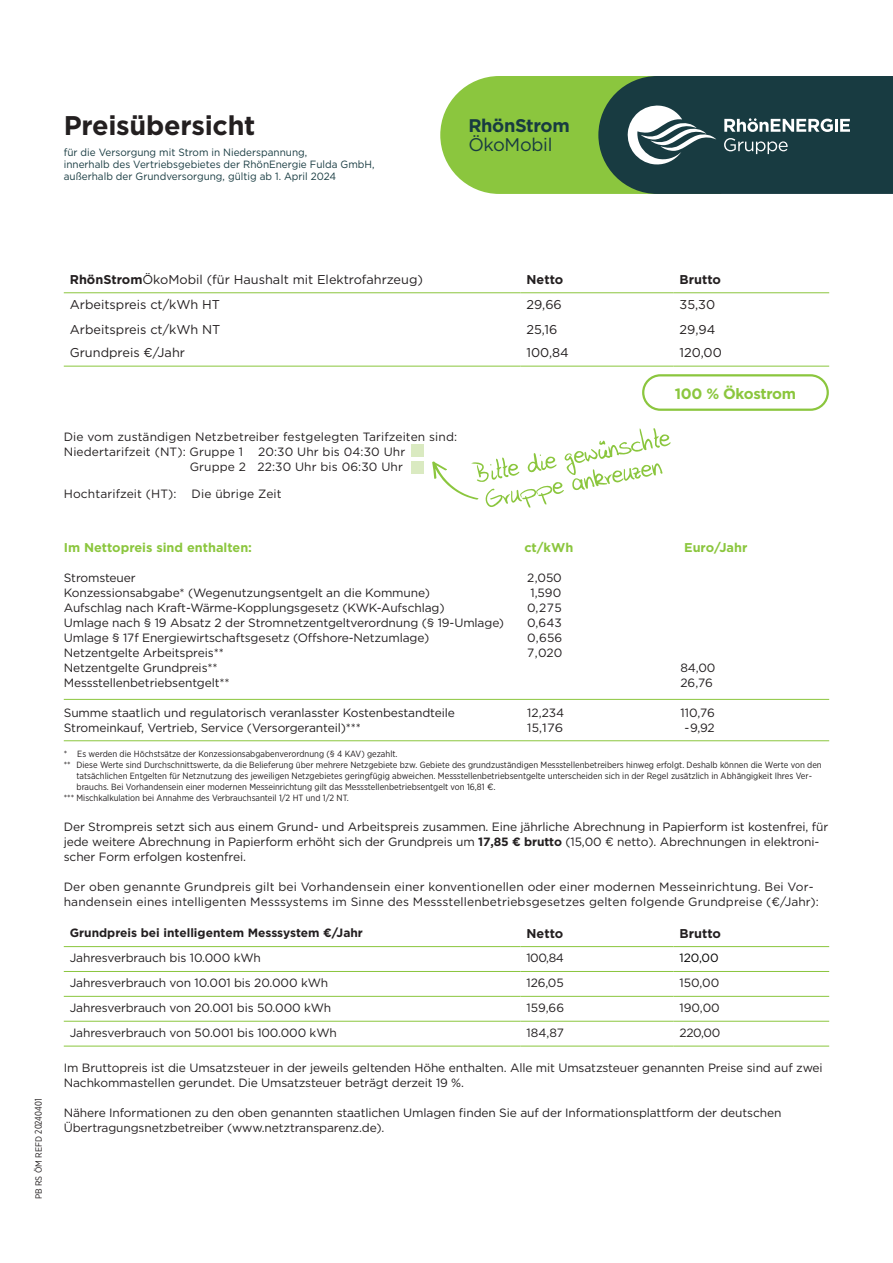
<style>
.page{position:relative;width:893px;height:1263px;background:#fff}
.page>*{position:absolute;margin:0;border:0;box-sizing:border-box;transform-origin:0 0}
.t1{font:700 27px "Gotham";letter-spacing:-.01em;color:#231f20}
.t2{font:700 18.3px "Gotham";letter-spacing:-.02em;color:#183b41}
.t3{font:18.3px "Gotham";letter-spacing:-.015em;color:#183b41}
.t4{font:700 15px "Gotham";letter-spacing:-.02em;color:#8bc63e}
.t5{font:12.75px "Gotham";color:#231f20}
.t6{font:700 12.75px "Gotham";color:#8bc63e}
.t7{font:700 12.75px "Gotham";color:#231f20}
.t8{font:12px/15px "Gotham";letter-spacing:-.01em;color:#231f20}
.t9{font:12px/15px "Gotham";letter-spacing:.01em;color:#231f20}
.t10{font:700 12px "Gotham";color:#231f20}
.t11{font:12px "Gotham";color:#000}
.t12{font:10.5px/12px "Gotham";color:#183b41;scale:.95 1}
.t13{font:9px "Gotham Narrow";color:#231f20}
.s1{font-family:"Gotham X Narrow";font-size:9.75px}
.s2{font-weight:700}
.s3{font-family:"Gotham"}
</style>
<div class="page">
<svg style="left:440px;top:76px;width:453px;height:118px"></svg>
<hr style="left:64px;top:740px;width:765px;height:1px;background:#8bc63e">
<hr style="left:64px;top:292px;width:456px;height:1px;background:#8bc63e">
<hr style="left:520px;top:292px;width:154px;height:1px;background:#8bc63e">
<hr style="left:674px;top:292px;width:155px;height:1px;background:#8bc63e">
<hr style="left:64px;top:366px;width:456px;height:1px;background:#8bc63e">
<hr style="left:520px;top:366px;width:154px;height:1px;background:#8bc63e">
<hr style="left:674px;top:366px;width:155px;height:1px;background:#8bc63e">
<svg style="left:432px;top:428px;width:239px;height:80px"></svg>
<div style="left:411px;top:444px;width:13px;height:13px;background:#daeac1"></div>
<div style="left:411px;top:461px;width:13px;height:13px;background:#daeac1"></div>
<hr style="left:64px;top:699px;width:765px;height:1px;background:#8bc63e">
<div style="left:642px;top:374px;width:187px;height:37px;border:2px solid #8bc63e;border-radius:17px"></div>
<hr style="left:64px;top:971px;width:456px;height:1px;background:#8bc63e">
<hr style="left:520px;top:971px;width:154px;height:1px;background:#8bc63e">
<hr style="left:674px;top:971px;width:155px;height:1px;background:#8bc63e">
<hr style="left:64px;top:996px;width:456px;height:1px;background:#8bc63e">
<hr style="left:520px;top:996px;width:154px;height:1px;background:#8bc63e">
<hr style="left:674px;top:996px;width:155px;height:1px;background:#8bc63e">
<hr style="left:64px;top:1021px;width:456px;height:1px;background:#8bc63e">
<hr style="left:520px;top:1021px;width:154px;height:1px;background:#8bc63e">
<hr style="left:674px;top:1021px;width:155px;height:1px;background:#8bc63e">
<hr style="left:64px;top:1046px;width:456px;height:1px;background:#8bc63e">
<hr style="left:520px;top:1046px;width:154px;height:1px;background:#8bc63e">
<hr style="left:674px;top:1046px;width:155px;height:1px;background:#8bc63e">
<hr style="left:64px;top:946px;width:456px;height:1px;background:#8bc63e">
<hr style="left:520px;top:946px;width:154px;height:1px;background:#8bc63e">
<hr style="left:674px;top:946px;width:155px;height:1px;background:#8bc63e">
<h1 class="t1" style="left:64px;top:108px;width:193px">Preisübersicht</h1>
<p class="t12" style="left:64px;top:146px;width:329px">für die Versorgung mit Strom in Niederspannung,<br>innerhalb des Vertriebsgebietes der RhönEnergie Fulda GmbH, außerhalb der Grundversorgung, gültig ab 1. April 2024</p>
<h2 class="t2" style="left:468px;top:113px;width:103px">RhönStrom</h2>
<h2 class="t3" style="left:468px;top:133px;width:86px">ÖkoMobil</h2>
<p class="t13" style="left:33px;top:1199px;width:102px;rotate:-90deg">PB RS ÖM REFD <span class="s1">20240401</span></p>
<p class="t5" style="left:70px;top:271px;width:355px"><span class="s2">RhönStrom</span>ÖkoMobil (für Haushalt mit Elektrofahrzeug)</p>
<p class="t7" style="left:526px;top:271px;width:38px">Netto</p>
<p class="t7" style="left:680px;top:271px;width:43px">Brutto</p>
<p class="t5" style="left:70px;top:296px;width:152px">Arbeitspreis ct/kWh HT</p>
<p class="t5" style="left:526px;top:296px;width:37px">29,66</p>
<p class="t5" style="left:680px;top:296px;width:37px">35,30</p>
<p class="t5" style="left:70px;top:321px;width:152px">Arbeitspreis ct/kWh NT</p>
<p class="t5" style="left:526px;top:321px;width:32px">25,16</p>
<p class="t5" style="left:680px;top:321px;width:37px">29,94</p>
<p class="t5" style="left:70px;top:345px;width:117px">Grundpreis €/Jahr</p>
<p class="t5" style="left:526px;top:345px;width:44px">100,84</p>
<p class="t5" style="left:680px;top:345px;width:44px">120,00</p>
<p class="t9" style="left:64px;top:429px;width:395px">Die vom zuständigen Netzbetreiber festgelegten Tarifzeiten sind:<br>Niedertarifzeit (NT): Gruppe 1</p>
<p class="t9" style="left:190px;top:444px;width:217px;text-align:right">20:30 Uhr bis 04:30 Uhr<br>Gruppe 2 22:30 Uhr bis 06:30 Uhr</p>
<p class="t9" style="left:64px;top:486px;width:114px">Hochtarifzeit (HT):</p>
<p class="t9" style="left:192px;top:486px;width:92px">Die übrige Zeit</p>
<p class="t4" style="left:675px;top:384px;width:123px">100 % Ökostrom</p>
<p class="t6" style="left:64px;top:539px;width:190px">Im Nettopreis sind enthalten:</p>
<p class="t6" style="left:524px;top:539px;width:50px">ct/kWh</p>
<p class="t6" style="left:684px;top:539px;width:65px">Euro/Jahr</p>
<p class="t8" style="left:64px;top:570px;width:73px">Stromsteuer</p>
<p class="t8" style="left:527px;top:570px;width:36px">2,050</p>
<p class="t8" style="left:64px;top:585px;width:368px">Konzessionsabgabe* (Wegenutzungsentgelt an die Kommune)</p>
<p class="t8" style="left:530px;top:585px;width:32px">1,590</p>
<p class="t8" style="left:64px;top:600px;width:382px">Aufschlag nach Kraft-Wärme-Kopplungsgesetz (KWK-Aufschlag)</p>
<p class="t8" style="left:527px;top:600px;width:36px">0,275</p>
<p class="t8" style="left:64px;top:615px;width:442px">Umlage nach § 19 Absatz 2 der Stromnetzentgeltverordnung (§ 19-Umlage)</p>
<p class="t8" style="left:527px;top:615px;width:36px">0,643</p>
<p class="t8" style="left:64px;top:630px;width:367px">Umlage § 17f Energiewirtschaftsgesetz (Offshore-Netzumlage)</p>
<p class="t8" style="left:527px;top:630px;width:37px">0,656</p>
<p class="t8" style="left:64px;top:645px;width:162px">Netzentgelte Arbeitspreis**</p>
<p class="t8" style="left:527px;top:645px;width:37px">7,020</p>
<p class="t8" style="left:64px;top:660px;width:155px">Netzentgelte Grundpreis**</p>
<p class="t8" style="left:680px;top:660px;width:36px">84,00</p>
<p class="t8" style="left:64px;top:675px;width:167px">Messstellenbetriebsentgelt**</p>
<p class="t8" style="left:680px;top:675px;width:34px">26,76</p>
<p class="t8" style="left:64px;top:705px;width:393px">Summe staatlich und regulatorisch veranlasster Kostenbestandteile</p>
<p class="t8" style="left:527px;top:705px;width:39px">12,234</p>
<p class="t8" style="left:680px;top:705px;width:36px">110,76</p>
<p class="t8" style="left:64px;top:720px;width:299px">Stromeinkauf, Vertrieb, Service (Versorgeranteil)***</p>
<p class="t8" style="left:527px;top:720px;width:37px">15,176</p>
<p class="t8" style="left:685px;top:720px;width:32px">-9,92</p>
<p class="t13" style="left:64px;top:749px;width:335px">* Es werden die Höchstsätze der Konzessionsabgabenverordnung (§ 4 KAV) gezahlt.</p>
<p class="t13" style="left:64px;top:759px;width:759px">** Diese Werte sind Durchschnittswerte, da die Belieferung über mehrere Netzgebiete bzw. Gebiete des grundzuständigen Messstellenbetreibers hinweg erfolgt. Deshalb können die Werte von den</p>
<p class="t13" style="left:77px;top:770px;width:737px">tatsächlichen Entgelten für Netznutzung des jeweiligen Netzgebietes geringfügig abweichen. Messstellenbetriebsentgelte unterscheiden sich in der Regel zusätzlich in Abhängigkeit Ihres Ver-</p>
<p class="t13" style="left:77px;top:781px;width:421px">brauchs. Bei Vorhandensein einer modernen Messeinrichtung gilt das Messstellenbetriebsentgelt von 16,81 <span class="s3">€.</span></p>
<p class="t13" style="left:64px;top:792px;width:287px">*** Mischkalkulation bei Annahme des Verbrauchsanteil 1/2 HT und 1/2 NT.</p>
<p class="t8" style="left:64px;top:819px;width:766px">Der Strompreis setzt sich aus einem Grund- und Arbeitspreis zusammen. Eine jährliche Abrechnung in Papierform ist kostenfrei, für jede weitere Abrechnung in Papierform erhöht sich der Grundpreis um <span class="s2">17,85 € brutto</span> (15,00 € netto). Abrechnungen in elektroni&shy;scher Form erfolgen kostenfrei.</p>
<p class="t9" style="left:64px;top:879px;width:757px">Der oben genannte Grundpreis gilt bei Vorhandensein einer konventionellen oder einer modernen Messeinrichtung. Bei Vor&shy;handensein eines intelligenten Messsystems im Sinne des Messstellenbetriebsgesetzes gelten folgende Grundpreise (€/Jahr):</p>
<p class="t10" style="left:70px;top:925px;width:295px">Grundpreis bei intelligentem Messsystem €/Jahr</p>
<p class="t7" style="left:526px;top:925px;width:38px">Netto</p>
<p class="t7" style="left:680px;top:925px;width:43px">Brutto</p>
<p class="t8" style="left:70px;top:950px;width:193px">Jahresverbrauch bis 10.000 kWh</p>
<p class="t8" style="left:526px;top:950px;width:39px">100,84</p>
<p class="t11" style="left:680px;top:950px;width:41px">120,00</p>
<p class="t8" style="left:70px;top:975px;width:260px">Jahresverbrauch von 10.001 bis 20.000 kWh</p>
<p class="t8" style="left:526px;top:975px;width:39px">126,05</p>
<p class="t8" style="left:680px;top:975px;width:41px">150,00</p>
<p class="t8" style="left:70px;top:1000px;width:263px">Jahresverbrauch von 20.001 bis 50.000 kWh</p>
<p class="t8" style="left:526px;top:1000px;width:39px">159,66</p>
<p class="t8" style="left:680px;top:1000px;width:42px">190,00</p>
<p class="t8" style="left:70px;top:1025px;width:268px">Jahresverbrauch von 50.001 bis 100.000 kWh</p>
<p class="t8" style="left:526px;top:1025px;width:39px">184,87</p>
<p class="t8" style="left:680px;top:1025px;width:42px">220,00</p>
<p class="t8" style="left:64px;top:1060px;width:760px">Im Bruttopreis ist die Umsatzsteuer in der jeweils geltenden Höhe enthalten. Alle mit Umsatzsteuer genannten Preise sind auf zwei<br>Nachkommastellen gerundet. Die Umsatzsteuer beträgt derzeit 19 %.</p>
<p class="t8" style="left:64px;top:1105px;width:719px">Nähere Informationen zu den oben genannten staatlichen Umlagen finden Sie auf der Informationsplattform der deutschen<br>Übertragungsnetzbetreiber (www.netztransparenz.de).</p>
</div>
